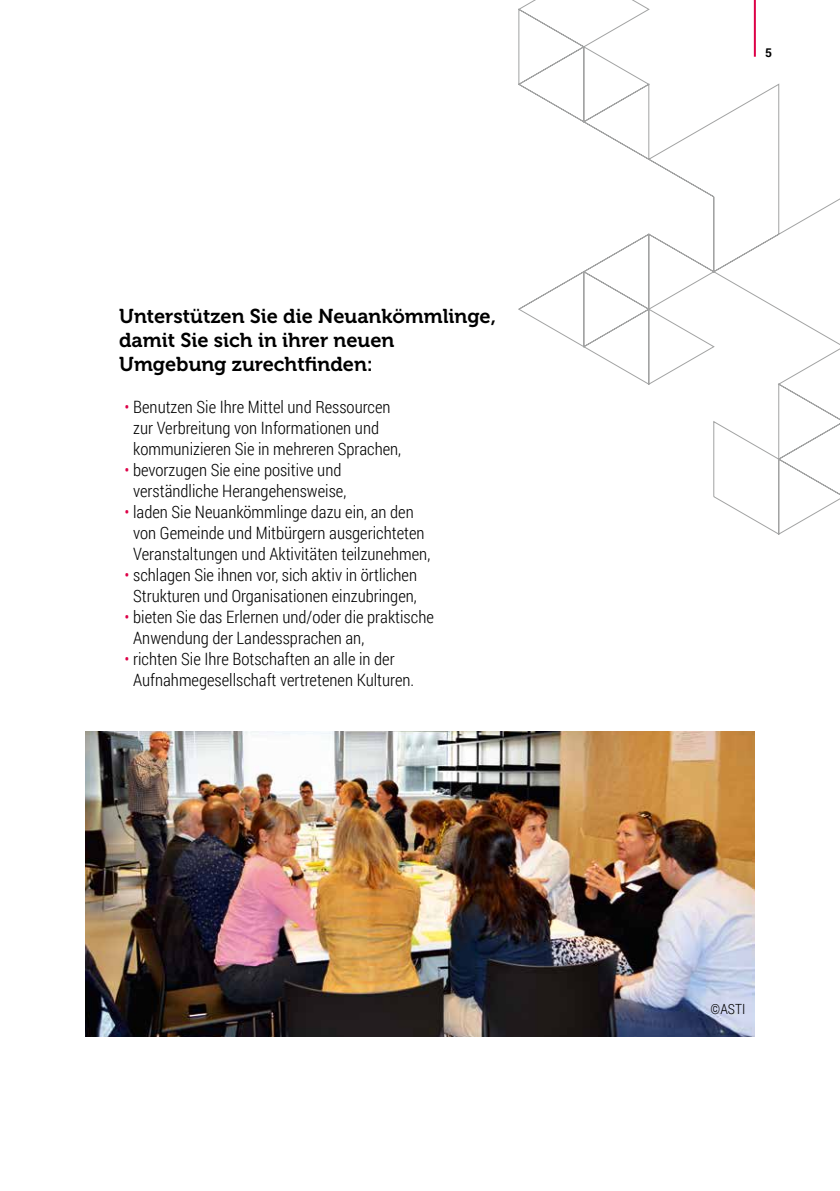
<style>
.page{position:relative;width:840px;height:1191px;background:#fff}
.page>*{position:absolute;margin:0;border:0;box-sizing:border-box;transform-origin:0 0}
.t1{font:20px/24px "Museo 700";color:#000}
.t2{font:300 17px/21px "Roboto Condensed";color:#000}
.t3{font:300 14px "Roboto Condensed";color:#000}
.t4{font:700 12px "Roboto";color:#000}
.s1{color:#dd0047}
</style>
<div class="page">
<svg style="left:518px;top:0;width:321px;height:534px"></svg>
<hr style="left:753px;top:0;width:2px;height:57px;background:#dd0047">
<img style="left:85px;top:731px;width:669px;height:306px">
<p class="t1" style="left:119px;top:304px;width:378px">Unterstützen Sie die Neuankömmlinge, damit Sie sich in ihrer neuen<br>Umgebung zurechtfinden:</p>
<p class="t2" style="left:133px;top:395px;width:269px;text-indent:-9px"><span class="s1">•</span> Benutzen Sie Ihre Mittel und Ressourcen zur Verbreitung von Informationen und kommunizieren Sie in mehreren Sprachen,</p>
<p class="t2" style="left:124px;top:458px;width:223px;text-align:center"><span class="s1">•</span> bevorzugen Sie eine positive und verständliche Herangehensweise,</p>
<p class="t2" style="left:133px;top:500px;width:298px;text-indent:-9px"><span class="s1">•</span> laden Sie Neuankömmlinge dazu ein, an den von Gemeinde und Mitbürgern ausgerichteten<br>Veranstaltungen und Aktivitäten teilzunehmen,</p>
<p class="t2" style="left:124px;top:563px;width:294px;text-align:center"><span class="s1">•</span> schlagen Sie ihnen vor, sich aktiv in örtlichen<br>Strukturen und Organisationen einzubringen,</p>
<p class="t2" style="left:133px;top:605px;width:302px;text-indent:-9px"><span class="s1">•</span> bieten Sie das Erlernen und/oder die praktische<br>Anwendung der Landessprachen an,</p>
<p class="t2" style="left:133px;top:647px;width:282px;text-indent:-9px"><span class="s1">•</span> richten Sie Ihre Botschaften an alle in der<br>Aufnahmegesellschaft vertretenen Kulturen.</p>
<p class="t4" style="left:764px;top:44px;width:8px">5</p>
<p class="t3" style="left:710px;top:999px;width:36px">©ASTI</p>
</div>
